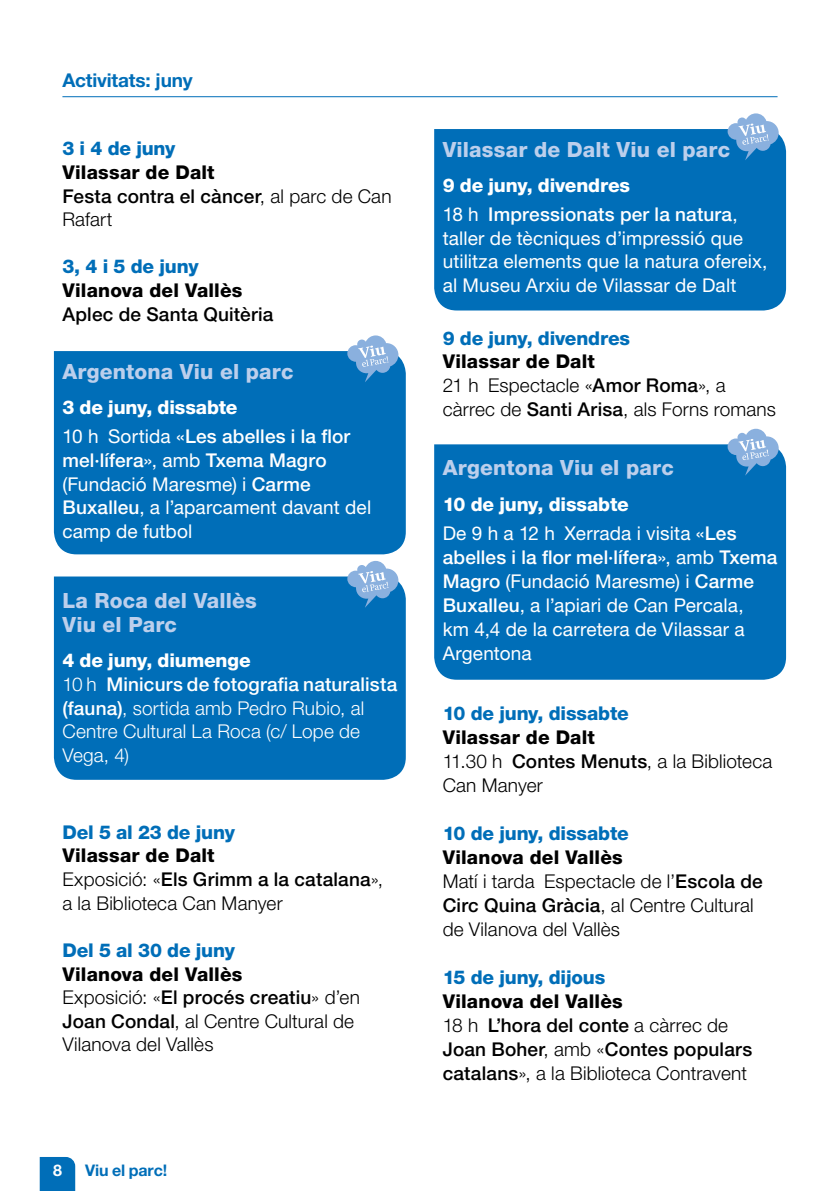
<style>
.page{position:relative;width:840px;height:1191px;background:#fff}
.page>*{position:absolute;margin:0;border:0;box-sizing:border-box;transform-origin:0 0}
.t1{font:800 21px/23.8px "Helvetica Neue LT Std";letter-spacing:.005em;color:#bccfec}
.t2{font:300 19px/23.6px "Helvetica Neue LT Std";letter-spacing:.01em;color:#000}
.t3{font:19px/23.6px "Helvetica Neue LT Std";letter-spacing:.005em;color:#fff}
.t4{font:500 19px/24px "Helvetica Neue LT Std";letter-spacing:.01em;color:#000}
.t5{font:300 19px/23.8px "Helvetica Neue LT Std";letter-spacing:.01em;color:#fff}
.t6{font:800 19px "Helvetica Neue LT Std";letter-spacing:-.01em;color:#006eb8}
.t7{font:500 19px/29.2px "Helvetica Neue LT Std";letter-spacing:.01em;color:#fff}
.t8{font:800 19px "Helvetica Neue LT Std";letter-spacing:.01em;color:#000}
.t9{font:700 19px "Helvetica Neue LT Std";letter-spacing:-.01em;color:#006eb8}
.t10{font:700 16px "Helvetica Neue LT Std";letter-spacing:-.01em;color:#006eb8}
.t11{font:700 16px "Helvetica Neue LT Std";color:#fff}
.s1{font-weight:800}
.s2{font-weight:300}
.s3{font-weight:400}
.s4{font-weight:500}
</style>
<div class="page">
<svg style="left:40px;top:1157px;width:35px;height:34px"></svg>
<div style="left:54px;top:351px;width:351px;height:203px;background:#006eb8"></div>
<div style="left:54px;top:576px;width:351px;height:204px;background:#006eb8"></div>
<div style="left:434px;top:444px;width:351px;height:235px;background:#006eb8"></div>
<div style="left:434px;top:129px;width:351px;height:181px;background:#006eb8"></div>
<svg style="left:347px;top:335px;width:51px;height:47px"></svg>
<svg style="left:347px;top:561px;width:51px;height:47px;background:#78abd9"></svg>
<svg style="left:727px;top:429px;width:51px;height:47px;background:#77abd8"></svg>
<svg style="left:727px;top:113px;width:51px;height:47px"></svg>
<hr style="left:62px;top:96px;width:715px;height:1px;background:#006eb8">
<p class="t9" style="left:62px;top:69px;width:132px">Activitats: juny</p>
<p class="t6" style="left:62px;top:137px;width:114px">3 i 4 de juny</p>
<p class="t4" style="left:62px;top:160px;width:330px"><span class="s1">Vilassar de Dalt<br></span>Festa contra el càncer<span class="s2">, al parc de Can<br>Rafart</span></p>
<p class="t6" style="left:62px;top:255px;width:138px">3, 4 i 5 de juny</p>
<p class="t8" style="left:62px;top:279px;width:181px">Vilanova del Vallès</p>
<p class="t4" style="left:62px;top:302px;width:212px">Aplec de Santa Quitèria</p>
<p class="t1" style="left:62px;top:360px;width:232px">Argentona Viu el parc</p>
<p class="t7" style="left:62px;top:392px;width:289px"><span class="s1">3 de juny, dissabte<br></span><span class="s3">10 h Sortida «</span>Les abelles i la flor</p>
<p class="t3" style="left:62px;top:448px;width:310px"><span class="s4">mel·lífera</span>», amb <span class="s4">Txema Magro </span>(Fundació Maresme) i <span class="s4">Carme<br>Buxalleu</span>, a l’aparcament davant del camp de futbol</p>
<p class="t1" style="left:62px;top:588px;width:196px">La Roca del Vallès<br>Viu el Parc</p>
<p class="t5" style="left:62px;top:648px;width:336px"><span class="s1">4 de juny, diumenge<br></span>10 h <span class="s4">Minicurs de fotografia naturalista (fauna)</span>, sortida amb Pedro Rubio, al<br>Centre Cultural La Roca (c/ Lope de<br>Vega, 4)</p>
<p class="t6" style="left:62px;top:820px;width:174px">Del 5 al 23 de juny</p>
<p class="t2" style="left:62px;top:843px;width:322px"><span class="s1">Vilassar de Dalt<br></span>Exposició: «<span class="s4">Els Grimm a la catalana</span>», a la Biblioteca Can Manyer</p>
<p class="t6" style="left:62px;top:938px;width:174px">Del 5 al 30 de juny</p>
<p class="t2" style="left:62px;top:961px;width:299px"><span class="s1">Vilanova del Vallès<br></span>Exposició: «<span class="s4">El procés creatiu</span>» d’en<br><span class="s4">Joan Condal</span>, al Centre Cultural de<br>Vilanova del Vallès</p>
<p class="t11" style="left:53px;top:1160px;width:10px">8</p>
<p class="t10" style="left:85px;top:1160px;width:83px">Viu el parc!</p>
<p class="t1" style="left:442px;top:137px;width:289px">Vilassar de Dalt Viu el parc</p>
<p class="t7" style="left:442px;top:170px;width:296px"><span class="s1">9 de juny, divendres<br></span><span class="s3">18 h</span> Impressionats per la natura<span class="s3">,</span></p>
<p class="t3" style="left:442px;top:226px;width:326px">taller de tècniques d’impressió que utilitza elements que la natura ofereix, al Museu Arxiu de Vilassar de Dalt</p>
<p class="t6" style="left:442px;top:327px;width:189px">9 de juny, divendres</p>
<p class="t2" style="left:442px;top:349px;width:334px"><span class="s1">Vilassar de Dalt<br></span>21 h Espectacle «<span class="s4">Amor Roma</span>», a càrrec de <span class="s4">Santi Arisa</span>, als Forns romans</p>
<p class="t1" style="left:442px;top:456px;width:232px">Argentona Viu el parc</p>
<p class="t3" style="left:442px;top:489px;width:295px;line-height:29.6px"><span class="s1">10 de juny, dissabte<br></span>De 9 h a 12 h Xerrada i visita «<span class="s4">Les</span></p>
<p class="t3" style="left:442px;top:545px;width:336px"><span class="s4">abelles i la flor mel·lífera</span>», amb <span class="s4">Txema<br>Magro</span> (Fundació Maresme) i <span class="s4">Carme<br>Buxalleu</span>, a l’apiari de Can Percala,<br>km 4,4 de la carretera de Vilassar a<br>Argentona</p>
<p class="t6" style="left:442px;top:701px;width:187px">10 de juny, dissabte</p>
<p class="t2" style="left:442px;top:724px;width:331px"><span class="s1">Vilassar de Dalt<br></span>11.30 h <span class="s4">Contes Menuts</span>, a la Biblioteca<br>Can Manyer</p>
<p class="t6" style="left:442px;top:821px;width:187px">10 de juny, dissabte</p>
<p class="t2" style="left:442px;top:844px;width:321px"><span class="s1">Vilanova del Vallès<br></span>Matí i tarda Espectacle de l’<span class="s4">Escola de<br>Circ Quina Gràcia</span>, al Centre Cultural de Vilanova del Vallès</p>
<p class="t6" style="left:442px;top:965px;width:164px">15 de juny, dijous</p>
<p class="t4" style="left:442px;top:989px;width:311px"><span class="s1">Vilanova del Vallès<br></span><span class="s2">18 h</span> L’hora del conte <span class="s2">a càrrec de<br></span>Joan Boher<span class="s2">, amb «</span>Contes populars catalans<span class="s2">», a la Biblioteca Contravent</span></p>
</div>
